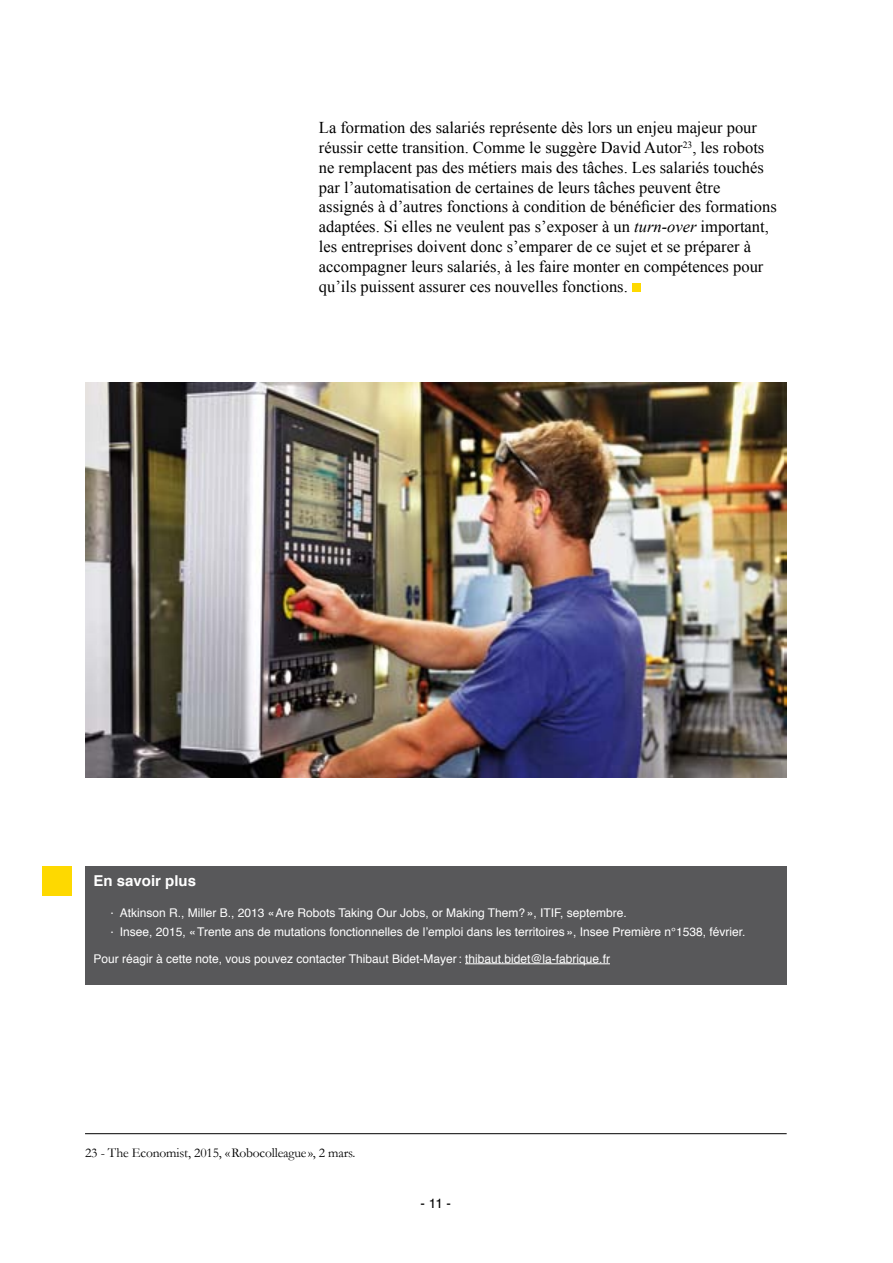
<style>
.page{position:relative;width:893px;height:1263px;background:#fff}
.page>*{position:absolute;margin:0;border:0;box-sizing:border-box;transform-origin:0 0}
.t1{font:16.5px/19.8px "Times New Roman";color:#000}
.t2{font:700 15px "Helvetica";color:#fff}
.t3{font:13.5px "Garamond";letter-spacing:-.01em;color:#000}
.t4{font:13.5px "Helvetica";color:#000}
.t5{font:12px/18.6px "Helvetica";color:#fff}
.s1{font-style:italic}
</style>
<div class="page">
<div style="left:85px;top:866px;width:702px;height:119px;background:#58585a"></div>
<hr style="left:465px;top:963px;width:145px;height:1px;background:#fff">
<div style="left:43px;top:866px;width:29px;height:30px;background:#fed900"></div>
<div style="left:632px;top:283px;width:8px;height:9px;background:#fed900"></div>
<img style="left:85px;top:383px;width:701px;height:394px">
<hr style="left:85px;top:1133px;width:702px;height:1px;background:#000">
<p class="t1" style="left:319px;top:118px;width:459px">La formation des salariés représente dès lors un enjeu majeur pour réussir cette transition. Comme le suggère David Autor<sup>23</sup>, les robots ne remplacent pas des métiers mais des tâches. Les salariés touchés par l’automatisation de certaines de leurs tâches peuvent être assignés à d’autres fonctions à condition de bénéficier des formations adaptées. Si elles ne veulent pas s’exposer à un <span class="s1">turn-over</span> important, les entreprises doivent donc s’emparer de ce sujet et se préparer à accompagner leurs salariés, à les faire monter en compétences pour qu’ils puissent assurer ces nouvelles fonctions.</p>
<p class="t2" style="left:94px;top:868px;width:104px">En savoir plus</p>
<p class="t5" style="left:111px;top:904px;width:636px">· Atkinson R., Miller B., 2013 «Are Robots Taking Our Jobs, or Making Them?», ITIF, septembre.<br>· Insee, 2015, «Trente ans de mutations fonctionnelles de l’emploi dans les territoires», Insee Première n°1538, février.</p>
<p class="t5" style="left:94px;top:950px;width:518px">Pour réagir à cette note, vous pouvez contacter Thibaut Bidet-Mayer: thibaut.bidet@la-fabrique.fr</p>
<p class="t3" style="left:85px;top:1144px;width:272px">23 - The Economist, 2015, «Robocolleague », 2 mars.</p>
<p class="t4" style="left:421px;top:1192px;width:32px">- 11 -</p>
</div>
